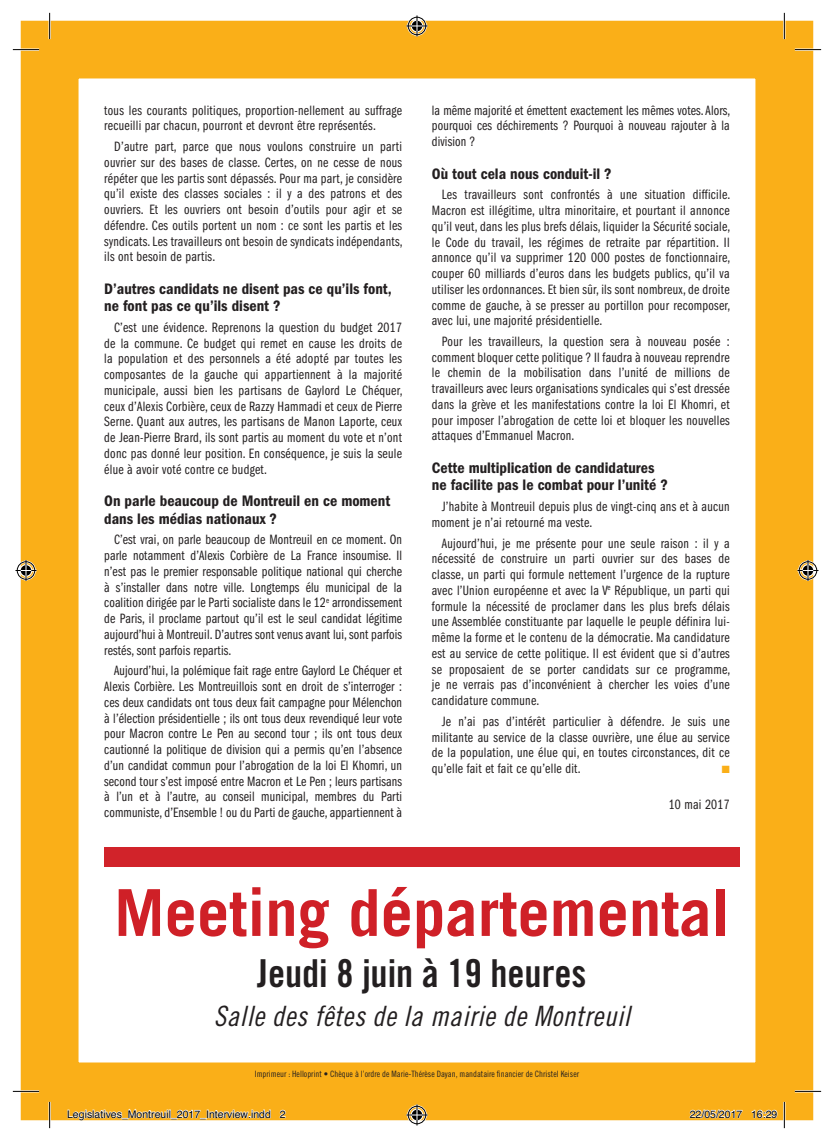
<style>
.page{position:relative;width:834px;height:1141px;background:#fff}
.page>*{position:absolute;margin:0;border:0;box-sizing:border-box;transform-origin:0 0}
.t1{font:700 64.75px "Trade Gothic";color:#cf2027}
.t2{font:38.5px "Trade Gothic Bold Cond Twenty";color:#231f20}
.t3{font:28px "Trade Gothic Cond Eighteen Obl";letter-spacing:.02em;color:#231f20}
.t4{font:600 condensed 15.75px/17.5px "Franklin Gothic";color:#231f20}
.t5{font:14px/15.8px "Franklin Gothic Book Cmpr";letter-spacing:.02em;color:#231f20;text-align:justify}
.t6{font:10.5px "Helvetica";color:#000}
.t7{font:10.5px "Zapf Dingbats ITC";color:#faaf18}
.t8{font:8.75px "Trade Gothic Cond Eighteen";color:#231f20}
</style>
<div class="page">
<div style="left:21px;top:21px;width:792px;height:1099px;border:58px solid #faaf18"></div>
<div style="left:104px;top:847px;width:635px;height:19px;background:#d1232a"></div>
<hr style="left:13px;top:49px;width:26px;height:2px;background:#fff">
<hr style="left:794px;top:49px;width:27px;height:2px;background:#fff">
<hr style="left:13px;top:1090px;width:26px;height:2px;background:#fff">
<hr style="left:794px;top:1090px;width:27px;height:2px;background:#fff">
<hr style="left:49px;top:13px;width:2px;height:26px;background:#fff">
<hr style="left:49px;top:1102px;width:2px;height:26px;background:#fff">
<hr style="left:783px;top:13px;width:2px;height:26px;background:#fff">
<hr style="left:783px;top:1102px;width:2px;height:26px;background:#fff">
<svg style="left:13px;top:49px;width:26px;height:1px"></svg>
<svg style="left:794px;top:49px;width:27px;height:1px"></svg>
<svg style="left:13px;top:1091px;width:26px;height:1px"></svg>
<svg style="left:794px;top:1091px;width:27px;height:1px"></svg>
<svg style="left:49px;top:13px;width:1px;height:26px"></svg>
<svg style="left:49px;top:1102px;width:1px;height:26px"></svg>
<svg style="left:783px;top:13px;width:1px;height:26px"></svg>
<svg style="left:783px;top:1102px;width:1px;height:26px"></svg>
<svg style="left:406px;top:15px;width:21px;height:21px"></svg>
<svg style="left:406px;top:1104px;width:21px;height:21px"></svg>
<svg style="left:15px;top:560px;width:21px;height:21px"></svg>
<svg style="left:797px;top:560px;width:21px;height:21px"></svg>
<svg style="left:67px;top:1107px;width:204px;height:14px"></svg>
<svg style="left:279px;top:1109px;width:7px;height:9px"></svg>
<svg style="left:689px;top:1109px;width:53px;height:10px"></svg>
<svg style="left:751px;top:1109px;width:26px;height:10px"></svg>
<p class="t5" style="left:104px;top:102px;width:299px">tous les courants politiques, proportion-nellement au suffrage recueilli par chacun, pourront et devront être représentés.</p>
<p class="t5" style="left:104px;top:139px;width:300px;text-indent:10px">D’autre part, parce que nous voulons construire un parti ouvrier sur des bases de classe. Certes, on ne cesse de nous répéter que les partis sont dépassés. Pour ma part, je considère qu’il existe des classes sociales : il y a des patrons et des ouvriers. Et les ouvriers ont besoin d’outils pour agir et se défendre. Ces outils portent un nom : ce sont les partis et les syndicats. Les travailleurs ont besoin de syndicats indépendants, ils ont besoin de partis.</p>
<p class="t4" style="left:104px;top:280px;width:289px">D’autres candidats ne disent pas ce qu’ils font, ne font pas ce qu’ils disent ?</p>
<p class="t5" style="left:104px;top:320px;width:300px;text-indent:10px">C’est une évidence. Reprenons la question du budget 2017 de la commune. Ce budget qui remet en cause les droits de la population et des personnels a été adopté par toutes les composantes de la gauche qui appartiennent à la majorité municipale, aussi bien les partisans de Gaylord Le Chéquer, ceux d’Alexis Corbière, ceux de Razzy Hammadi et ceux de Pierre Serne. Quant aux autres, les partisans de Manon Laporte, ceux de Jean-Pierre Brard, ils sont partis au moment du vote et n’ont donc pas donné leur position. En conséquence, je suis la seule élue à avoir voté contre ce budget.</p>
<p class="t4" style="left:104px;top:492px;width:287px">On parle beaucoup de Montreuil en ce moment dans les médias nationaux ?</p>
<p class="t5" style="left:104px;top:532px;width:299px;text-indent:10px">C’est vrai, on parle beaucoup de Montreuil en ce moment. On parle notamment d’Alexis Corbière de La France insoumise. Il n’est pas le premier responsable politique national qui cherche à s’installer dans notre ville. Longtemps élu municipal de la coalition dirigée par le Parti socialiste dans le 12<sup>e</sup> arrondissement de Paris, il proclame partout qu’il est le seul candidat légitime aujourd’hui à Montreuil. D’autres sont venus avant lui, sont parfois restés, sont parfois repartis.</p>
<p class="t5" style="left:104px;top:663px;width:299px;text-indent:10px">Aujourd’hui, la polémique fait rage entre Gaylord Le Chéquer et Alexis Corbière. Les Montreuillois sont en droit de s’interroger : ces deux candidats ont tous deux fait campagne pour Mélenchon à l’élection présidentielle ; ils ont tous deux revendiqué leur vote pour Macron contre Le Pen au second tour ; ils ont tous deux cautionné la politique de division qui a permis qu’en l’absence d’un candidat commun pour l’abrogation de la loi El Khomri, un second tour s’est imposé entre Macron et Le Pen ; leurs partisans à l’un et à l’autre, au conseil municipal, membres du Parti communiste, d’Ensemble ! ou du Parti de gauche, appartiennent à</p>
<p class="t5" style="left:432px;top:102px;width:300px">la même majorité et émettent exactement les mêmes votes. Alors, pourquoi ces déchirements ? Pourquoi à nouveau rajouter à la division ?</p>
<p class="t4" style="left:432px;top:165px;width:181px">Où tout cela nous conduit-il ?</p>
<p class="t5" style="left:432px;top:187px;width:300px;text-indent:10px">Les travailleurs sont confrontés à une situation difficile.<br>Macron est illégitime, ultra minoritaire, et pourtant il annonce qu’il veut, dans les plus brefs délais, liquider la Sécurité sociale, le Code du travail, les régimes de retraite par répartition. Il annonce qu’il va supprimer 120 000 postes de fonctionnaire, couper 60 milliards d’euros dans les budgets publics, qu’il va utiliser les ordonnances. Et bien sûr, ils sont nombreux, de droite comme de gauche, à se presser au portillon pour recomposer, avec lui, une majorité présidentielle.</p>
<p class="t5" style="left:432px;top:334px;width:299px;text-indent:10px">Pour les travailleurs, la question sera à nouveau posée : comment bloquer cette politique ? Il faudra à nouveau reprendre le chemin de la mobilisation dans l’unité de millions de travailleurs avec leurs organisations syndicales qui s’est dressée dans la grève et les manifestations contre la loi El Khomri, et pour imposer l’abrogation de cette loi et bloquer les nouvelles attaques d’Emmanuel Macron.</p>
<p class="t4" style="left:432px;top:459px;width:237px">Cette multiplication de candidatures ne facilite pas le combat pour l’unité ?</p>
<p class="t5" style="left:432px;top:499px;width:299px;text-indent:10px">J’habite à Montreuil depuis plus de vingt-cinq ans et à aucun moment je n’ai retourné ma veste.</p>
<p class="t5" style="left:432px;top:535px;width:300px;text-indent:10px">Aujourd’hui, je me présente pour une seule raison : il y a nécessité de construire un parti ouvrier sur des bases de classe, un parti qui formule nettement l’urgence de la rupture avec l’Union européenne et avec la V<sup>e</sup> République, un parti qui formule la nécessité de proclamer dans les plus brefs délais une Assemblée constituante par laquelle le peuple définira lui&shy;même la forme et le contenu de la démocratie. Ma candidature est au service de cette politique. Il est évident que si d’autres se proposaient de se porter candidats sur ce programme, je ne verrais pas d’inconvénient à chercher les voies d’une candidature commune.</p>
<p class="t5" style="left:432px;top:713px;width:299px;text-indent:10px">Je n’ai pas d’intérêt particulier à défendre. Je suis une militante au service de la classe ouvrière, une élue au service de la population, une élue qui, en toutes circonstances, dit ce qu’elle fait et fait ce qu’elle dit.</p>
<p class="t7" style="left:721px;top:764px;width:9px">■</p>
<p class="t5" style="left:668px;top:797px;width:62px">10 mai 2017</p>
<h1 class="t1" style="left:114px;top:873px;width:617px">Meeting départemental</h1>
<h2 class="t2" style="left:257px;top:950px;width:331px">Jeudi 8 juin à 19 heures</h2>
<h3 class="t3" style="left:214px;top:999px;width:417px">Salle des fêtes de la mairie de Montreuil</h3>
<p class="t8" style="left:255px;top:1069px;width:326px">Imprimeur : Helloprint • Chèque à l’ordre de Marie-Thérèse Dayan, mandataire financier de Christel Keiser</p>
<p class="t6" style="left:67px;top:1106px;width:220px">Legislatives_Montreuil_2017_Interview.indd 2</p>
<p class="t6" style="left:689px;top:1106px;width:89px">22/05/2017 16:29</p>
</div>
